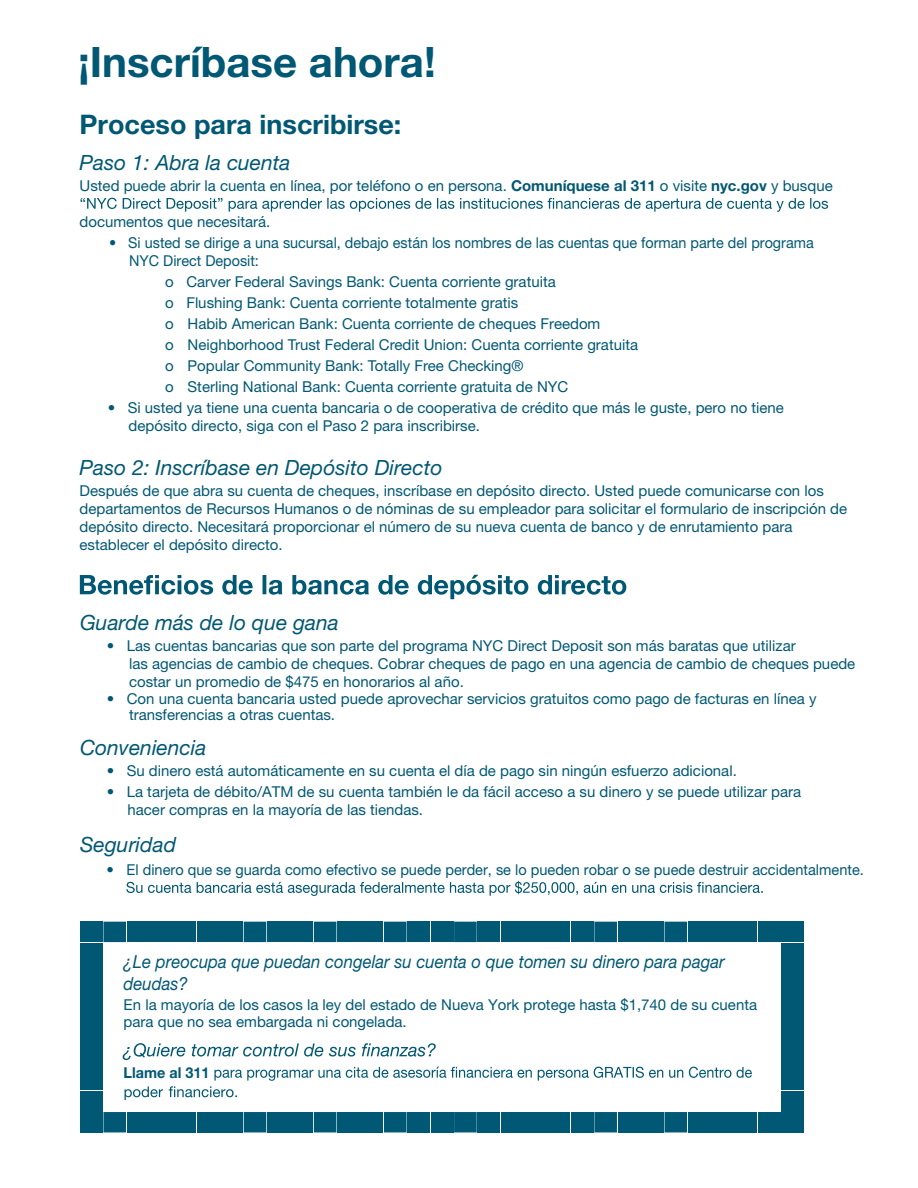
<style>
.page{position:relative;width:918px;height:1188px;background:#fff}
.page>*{position:absolute;margin:0;border:0;box-sizing:border-box;transform-origin:0 0}
.t1{font:700 42px "Helvetica Neue LT Std";color:#005874}
.t2{font:700 27px "Helvetica Neue LT Std";color:#005874}
.t3{font:italic 21px "Helvetica Neue LT Std";color:#005874}
.t4{font:italic 18px/21.6px "Helvetica Neue LT Std";color:#005874;scale:.93 1}
.t5{font:15px/18px "Helvetica Neue LT Std";color:#005874}
.t6{font:15px/18px "Helvetica Neue LT Std";color:#005874;scale:.96 1}
.t7{font:700 15px "Helvetica Neue LT Std";color:#005874;scale:.96 1}
.s1{font-weight:700}
</style>
<div class="page">
<div style="left:80px;top:943px;width:23px;height:20px;background:#005874"></div>
<div style="left:781px;top:943px;width:23px;height:20px;background:#005874"></div>
<div style="left:80px;top:922px;width:23px;height:20px;background:#005874"></div>
<div style="left:103px;top:922px;width:23px;height:20px;background:#005874"></div>
<div style="left:127px;top:922px;width:22px;height:20px;background:#005874"></div>
<div style="left:150px;top:922px;width:23px;height:20px;background:#005874"></div>
<div style="left:174px;top:922px;width:22px;height:20px;background:#005874"></div>
<div style="left:197px;top:922px;width:23px;height:20px;background:#005874"></div>
<div style="left:220px;top:922px;width:23px;height:20px;background:#005874"></div>
<div style="left:244px;top:922px;width:22px;height:20px;background:#005874"></div>
<div style="left:267px;top:922px;width:23px;height:20px;background:#005874"></div>
<div style="left:290px;top:922px;width:23px;height:20px;background:#005874"></div>
<div style="left:314px;top:922px;width:22px;height:20px;background:#005874"></div>
<div style="left:337px;top:922px;width:23px;height:20px;background:#005874"></div>
<div style="left:361px;top:922px;width:22px;height:20px;background:#005874"></div>
<div style="left:384px;top:922px;width:23px;height:20px;background:#005874"></div>
<div style="left:407px;top:922px;width:23px;height:20px;background:#005874"></div>
<div style="left:431px;top:922px;width:22px;height:20px;background:#005874"></div>
<div style="left:454px;top:922px;width:23px;height:20px;background:#005874"></div>
<div style="left:477px;top:922px;width:23px;height:20px;background:#005874"></div>
<div style="left:501px;top:922px;width:22px;height:20px;background:#005874"></div>
<div style="left:524px;top:922px;width:23px;height:20px;background:#005874"></div>
<div style="left:548px;top:922px;width:22px;height:20px;background:#005874"></div>
<div style="left:571px;top:922px;width:23px;height:20px;background:#005874"></div>
<div style="left:594px;top:922px;width:23px;height:20px;background:#005874"></div>
<div style="left:618px;top:922px;width:22px;height:20px;background:#005874"></div>
<div style="left:641px;top:922px;width:23px;height:20px;background:#005874"></div>
<div style="left:664px;top:922px;width:23px;height:20px;background:#005874"></div>
<div style="left:688px;top:922px;width:22px;height:20px;background:#005874"></div>
<div style="left:711px;top:922px;width:23px;height:20px;background:#005874"></div>
<div style="left:735px;top:922px;width:22px;height:20px;background:#005874"></div>
<div style="left:758px;top:922px;width:23px;height:20px;background:#005874"></div>
<div style="left:781px;top:922px;width:23px;height:20px;background:#005874"></div>
<div style="left:80px;top:964px;width:23px;height:20px;background:#005874"></div>
<div style="left:781px;top:964px;width:23px;height:20px;background:#005874"></div>
<div style="left:80px;top:985px;width:23px;height:21px;background:#005874"></div>
<div style="left:781px;top:985px;width:23px;height:21px;background:#005874"></div>
<div style="left:80px;top:1006px;width:23px;height:21px;background:#005874"></div>
<div style="left:781px;top:1006px;width:23px;height:21px;background:#005874"></div>
<div style="left:80px;top:1027px;width:23px;height:21px;background:#005874"></div>
<div style="left:781px;top:1027px;width:23px;height:21px;background:#005874"></div>
<div style="left:80px;top:1049px;width:23px;height:20px;background:#005874"></div>
<div style="left:781px;top:1049px;width:23px;height:20px;background:#005874"></div>
<div style="left:80px;top:1070px;width:23px;height:20px;background:#005874"></div>
<div style="left:781px;top:1070px;width:23px;height:20px;background:#005874"></div>
<div style="left:80px;top:1091px;width:23px;height:20px;background:#005874"></div>
<div style="left:80px;top:1112px;width:23px;height:20px;background:#005874"></div>
<div style="left:103px;top:1112px;width:23px;height:20px;background:#005874"></div>
<div style="left:127px;top:1112px;width:22px;height:20px;background:#005874"></div>
<div style="left:150px;top:1112px;width:23px;height:20px;background:#005874"></div>
<div style="left:174px;top:1112px;width:22px;height:20px;background:#005874"></div>
<div style="left:197px;top:1112px;width:23px;height:20px;background:#005874"></div>
<div style="left:220px;top:1112px;width:23px;height:20px;background:#005874"></div>
<div style="left:244px;top:1112px;width:22px;height:20px;background:#005874"></div>
<div style="left:267px;top:1112px;width:23px;height:20px;background:#005874"></div>
<div style="left:290px;top:1112px;width:23px;height:20px;background:#005874"></div>
<div style="left:314px;top:1112px;width:22px;height:20px;background:#005874"></div>
<div style="left:337px;top:1112px;width:23px;height:20px;background:#005874"></div>
<div style="left:361px;top:1112px;width:22px;height:20px;background:#005874"></div>
<div style="left:384px;top:1112px;width:23px;height:20px;background:#005874"></div>
<div style="left:407px;top:1112px;width:23px;height:20px;background:#005874"></div>
<div style="left:431px;top:1112px;width:22px;height:20px;background:#005874"></div>
<div style="left:454px;top:1112px;width:23px;height:20px;background:#005874"></div>
<div style="left:477px;top:1112px;width:23px;height:20px;background:#005874"></div>
<div style="left:501px;top:1112px;width:22px;height:20px;background:#005874"></div>
<div style="left:524px;top:1112px;width:23px;height:20px;background:#005874"></div>
<div style="left:548px;top:1112px;width:22px;height:20px;background:#005874"></div>
<div style="left:571px;top:1112px;width:23px;height:20px;background:#005874"></div>
<div style="left:594px;top:1112px;width:23px;height:20px;background:#005874"></div>
<div style="left:618px;top:1112px;width:22px;height:20px;background:#005874"></div>
<div style="left:641px;top:1112px;width:23px;height:20px;background:#005874"></div>
<div style="left:664px;top:1112px;width:23px;height:20px;background:#005874"></div>
<div style="left:688px;top:1112px;width:22px;height:20px;background:#005874"></div>
<div style="left:711px;top:1112px;width:23px;height:20px;background:#005874"></div>
<div style="left:735px;top:1112px;width:22px;height:20px;background:#005874"></div>
<div style="left:758px;top:1112px;width:23px;height:20px;background:#005874"></div>
<div style="left:781px;top:1091px;width:23px;height:20px;background:#005874"></div>
<div style="left:781px;top:1112px;width:23px;height:20px;background:#005874"></div>
<svg style="left:81px;top:198px;width:747px;height:14px"></svg>
<svg style="left:126px;top:881px;width:637px;height:15px"></svg>
<svg style="left:125px;top:1067px;width:627px;height:33px"></svg>
<svg style="left:123px;top:1043px;width:313px;height:17px"></svg>
<svg style="left:80px;top:575px;width:546px;height:24px"></svg>
<h1 class="t1" style="left:78px;top:36px;width:359px">¡Inscríbase ahora!</h1>
<h2 class="t2" style="left:80px;top:107px;width:323px">Proceso para inscribirse:</h2>
<h3 class="t3" style="left:80px;top:150px;width:212px">Paso 1: Abra la cuenta</h3>
<p class="t5" style="left:80px;top:176px;width:755px">Usted puede abrir la cuenta en línea, por teléfono o en persona. <span class="s1">Comuníquese al 311</span> o visite <span class="s1">nyc.gov</span> y busque</p>
<p class="t5" style="left:80px;top:212px;width:192px">documentos que necesitará.</p>
<p class="t6" style="left:129px;top:233px;width:715px;text-indent:-20px">• Si usted se dirige a una sucursal, debajo están los nombres de las cuentas que forman parte del programa<br>NYC Direct Deposit:</p>
<p class="t5" style="left:165px;top:271px;width:474px;line-height:21.1px">o Carver Federal Savings Bank: Cuenta corriente gratuita<br>o Flushing Bank: Cuenta corriente totalmente gratis<br>o Habib American Bank: Cuenta corriente de cheques Freedom<br>o Neighborhood Trust Federal Credit Union: Cuenta corriente gratuita o Popular Community Bank: Totally Free Checking®<br>o Sterling National Bank: Cuenta corriente gratuita de NYC</p>
<p class="t5" style="left:129px;top:399px;width:657px;text-indent:-21px">• Si usted ya tiene una cuenta bancaria o de cooperativa de crédito que más le guste, pero no tiene depósito directo, siga con el Paso 2 para inscribirse.</p>
<h3 class="t3" style="left:80px;top:454px;width:364px">Paso 2: Inscríbase en Depósito Directo</h3>
<p class="t5" style="left:80px;top:481px;width:769px">Después de que abra su cuenta de cheques, inscríbase en depósito directo. Usted puede comunicarse con los departamentos de Recursos Humanos o de nóminas de su empleador para solicitar el formulario de inscripción de depósito directo. Necesitará proporcionar el número de su nueva cuenta de banco y de enrutamiento para establecer el depósito directo.</p>
<h3 class="t3" style="left:80px;top:610px;width:260px">Guarde más de lo que gana</h3>
<p class="t5" style="left:129px;top:637px;width:728px;text-indent:-22px">• Las cuentas bancarias que son parte del programa NYC Direct Deposit son más baratas que utilizar<br>las agencias de cambio de cheques. Cobrar cheques de pago en una agencia de cambio de cheques puede costar un promedio de $475 en honorarios al año.</p>
<p class="t5" style="left:129px;top:690px;width:689px;line-height:16.5px;text-indent:-22px">• Con una cuenta bancaria usted puede aprovechar servicios gratuitos como pago de facturas en línea y transferencias a otras cuentas.</p>
<h3 class="t3" style="left:80px;top:735px;width:128px">Conveniencia</h3>
<p class="t5" style="left:107px;top:761px;width:632px">• Su dinero está automáticamente en su cuenta el día de pago sin ningún esfuerzo adicional.</p>
<p class="t5" style="left:128px;top:782px;width:675px;text-indent:-21px">• La tarjeta de débito/ATM de su cuenta también le da fácil acceso a su dinero y se puede utilizar para hacer compras en la mayoría de las tiendas.</p>
<h3 class="t3" style="left:80px;top:832px;width:98px">Seguridad</h3>
<p class="t5" style="left:107px;top:860px;width:759px">• El dinero que se guarda como efectivo se puede perder, se lo pueden robar o se puede destruir accidentalmente.</p>
<p class="t4" style="left:124px;top:951px;width:648px">¿Le preocupa que puedan congelar su cuenta o que tomen su dinero para pagar deudas?</p>
<p class="t5" style="left:124px;top:996px;width:635px;line-height:16.5px">En la mayoría de los casos la ley del estado de Nueva York protege hasta $1,740 de su cuenta para que no sea embargada ni congelada.</p>
<p class="t7" style="left:124px;top:1063px;width:91px">Llame al 311</p>
</div>
